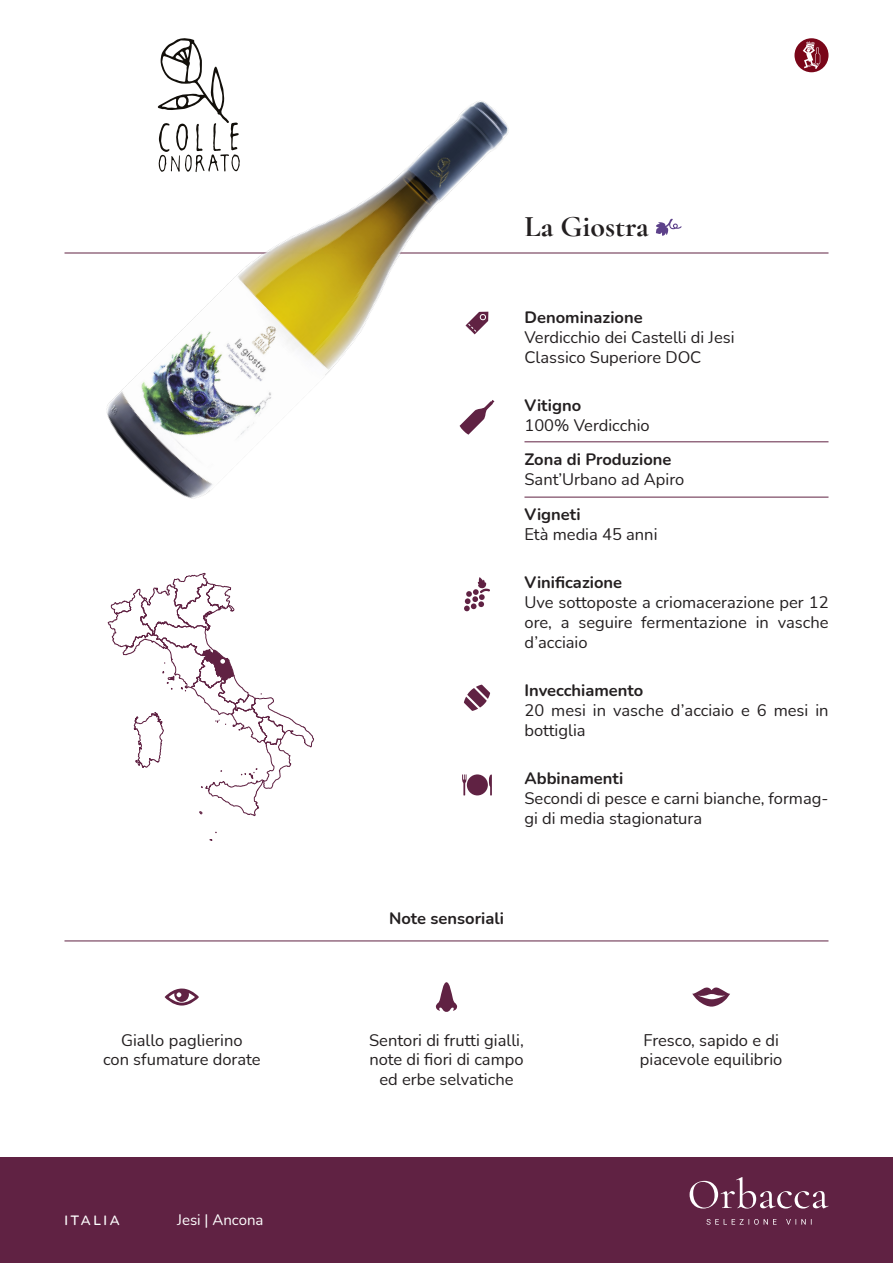
<style>
.page{position:relative;width:893px;height:1263px;background:#fff}
.page>*{position:absolute;margin:0;border:0;box-sizing:border-box;transform-origin:0 0}
.t1{font:700 30px "Cormorant Garamond";color:#231f20}
.t2{font:16.5px/19.8px "Nunito";color:#231f20}
.t3{font:700 16.5px "Nunito";color:#231f20}
.t4{font:15px "Nunito";color:#fff}
.t5{font:600 13.5px "Nunito";letter-spacing:.2em;color:#fff}
</style>
<div class="page">
<div style="left:0;top:1158px;width:893px;height:105px;background:#602243"></div>
<hr style="left:65px;top:253px;width:763px;height:1px;background:#602243">
<svg style="left:464px;top:577px;width:26px;height:34px"></svg>
<svg style="left:464px;top:685px;width:26px;height:26px"></svg>
<svg style="left:462px;top:774px;width:30px;height:21px"></svg>
<hr style="left:64px;top:941px;width:764px;height:1px;background:#602243">
<svg style="left:690px;top:1177px;width:138px;height:31px"></svg>
<svg style="left:706px;top:1219px;width:106px;height:6px"></svg>
<svg style="left:161px;top:38px;width:40px;height:17px"></svg>
<svg style="left:108px;top:573px;width:206px;height:243px"></svg>
<svg style="left:435px;top:982px;width:23px;height:30px"></svg>
<svg style="left:692px;top:987px;width:38px;height:20px"></svg>
<svg style="left:165px;top:988px;width:34px;height:17px"></svg>
<div style="left:794px;top:38px;width:34px;height:34px;background:#790619;border-radius:50%"></div>
<svg style="left:803px;top:42px;width:17px;height:27px"></svg>
<svg style="left:656px;top:218px;width:26px;height:18px"></svg>
<hr style="left:524px;top:442px;width:304px;height:1px;background:#602243">
<hr style="left:524px;top:497px;width:304px;height:1px;background:#602243">
<img style="left:81px;top:55px;width:468px;height:444px">
<p class="t2" style="left:121px;top:1029px;width:123px">Giallo paglierino</p>
<p class="t2" style="left:103px;top:1049px;width:159px">con sfumature dorate</p>
<p class="t5" style="left:65px;top:1210px;width:57px">ITALIA</p>
<p class="t4" style="left:177px;top:1209px;width:88px">Jesi | Ancona</p>
<p class="t1" style="left:524px;top:208px;width:126px">La Giostra</p>
<p class="t3" style="left:524px;top:306px;width:120px">Denominazione</p>
<p class="t2" style="left:524px;top:327px;width:212px">Verdicchio dei Castelli di Jesi</p>
<p class="t2" style="left:524px;top:346px;width:178px">Classico Superiore DOC</p>
<p class="t3" style="left:524px;top:394px;width:58px">Vitigno</p>
<p class="t2" style="left:524px;top:415px;width:127px">100% Verdicchio</p>
<p class="t3" style="left:524px;top:448px;width:148px">Zona di Produzione</p>
<p class="t2" style="left:524px;top:469px;width:161px">Sant’Urbano ad Apiro</p>
<p class="t3" style="left:524px;top:502px;width:58px">Vigneti</p>
<p class="t2" style="left:524px;top:523px;width:135px">Età media 45 anni</p>
<p class="t3" style="left:524px;top:571px;width:99px">Vinificazione</p>
<p class="t2" style="left:524px;top:592px;width:306px;text-align:justify">Uve sottoposte a criomacerazione per 12 ore, a seguire fermentazione in vasche d’acciaio</p>
<p class="t3" style="left:524px;top:679px;width:120px">Invecchiamento</p>
<p class="t2" style="left:524px;top:700px;width:306px">20 mesi in vasche d’acciaio e 6 mesi in bottiglia</p>
<p class="t3" style="left:524px;top:767px;width:100px">Abbinamenti</p>
<p class="t2" style="left:524px;top:788px;width:306px">Secondi di pesce e carni bianche, formag&shy;gi di media stagionatura</p>
<p class="t3" style="left:389px;top:907px;width:116px">Note sensoriali</p>
<p class="t2" style="left:369px;top:1029px;width:156px">Sentori di frutti gialli,</p>
<p class="t2" style="left:369px;top:1049px;width:156px">note di fiori di campo</p>
<p class="t2" style="left:379px;top:1069px;width:135px">ed erbe selvatiche</p>
<p class="t2" style="left:643px;top:1029px;width:137px">Fresco, sapido e di</p>
<p class="t2" style="left:640px;top:1049px;width:144px">piacevole equilibrio</p>
</div>
